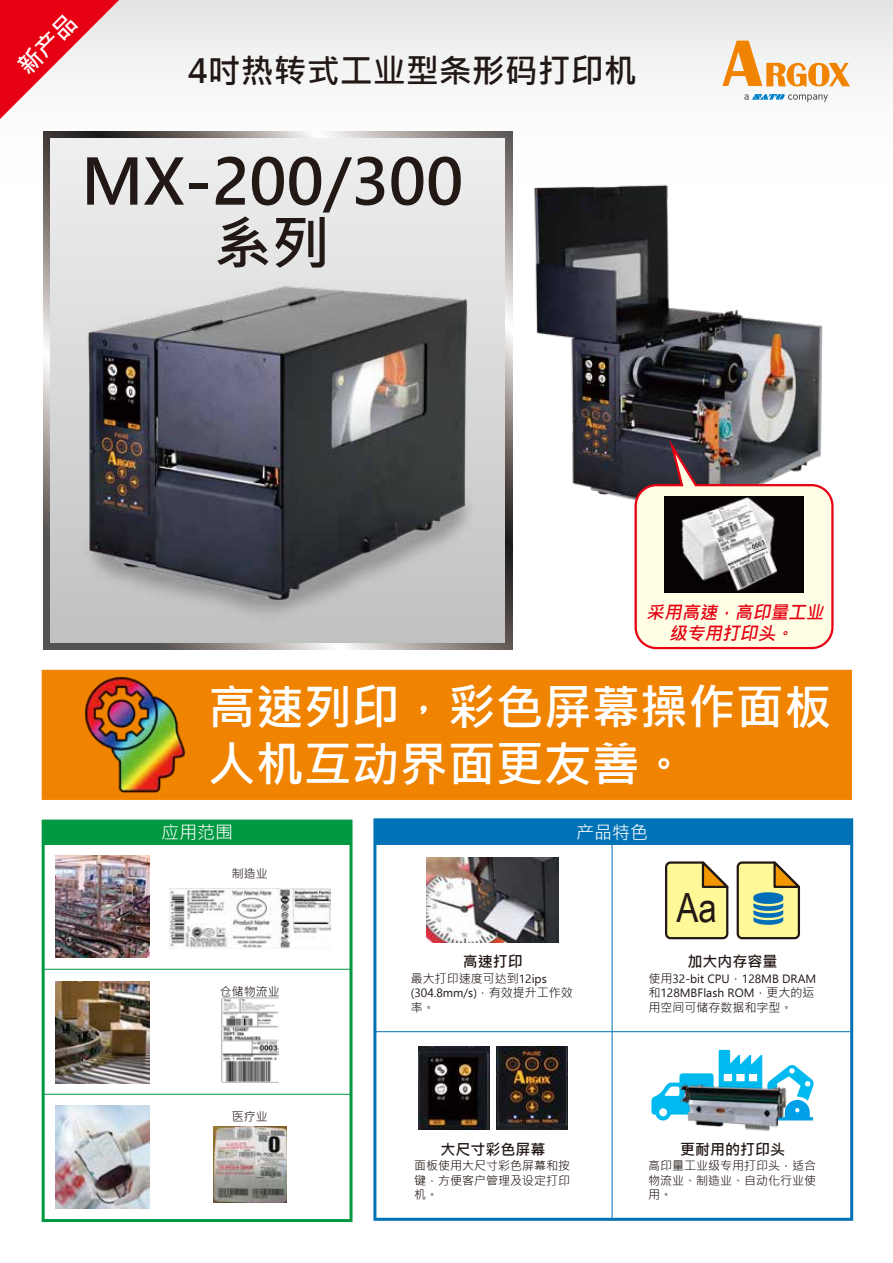
<style>
.page{position:relative;width:893px;height:1263px;background:#fff}
.page>*{position:absolute;margin:0;border:0;box-sizing:border-box;transform-origin:0 0}
.t1{font:62.55px "Microsoft Jheng Hei UI Bold";color:#221815}
.t2{font:700 58.05px "Microsoft Jheng Hei";color:#221815}
.t3{font:700 48px/57.6px "Microsoft Jheng Hei";color:#fff}
.t4{font:40.35px "Arial Narrow";color:#221815}
.t5{font:700 33px "Microsoft Jheng Hei";color:#221815}
.t6{font:italic 700 18px/21.6px "Microsoft Jheng Hei";color:#e60012;text-align:center}
.t7{font:18px "Microsoft Jheng Hei";color:#fff}
.t8{font:700 15px "Microsoft Jheng Hei";color:#221815}
.t9{font:12px/14.4px "Microsoft Jheng Hei";color:#221815;text-align:justify}
.t10{font:12px/14.4px "Ebrima";color:#221815}
.s1{font-family:"Ebrima"}
.s2{font-family:"Microsoft Jheng Hei"}
</style>
<div class="page">
<div style="left:0;top:0;width:893px;height:268px;background:linear-gradient(to bottom,#ebecec,#fff)"></div>
<div style="left:42px;top:670px;width:810px;height:130px;background:#f08300;border:3px solid #f08300"></div>
<div style="left:42px;top:819px;width:310px;height:403px;border:3px solid #009840"></div>
<div style="left:43px;top:821px;width:308px;height:23px;background:#009840"></div>
<div style="left:373px;top:818px;width:480px;height:403px;background:#fff;border:3px solid #0072b5"></div>
<div style="left:374px;top:821px;width:476px;height:23px;background:#0072b5"></div>
<hr style="left:43px;top:969px;width:308px;height:1px;background:#009840">
<hr style="left:43px;top:1094px;width:308px;height:1px;background:#009840">
<hr style="left:374px;top:1031px;width:476px;height:1px;background:#0072b5">
<hr style="left:612px;top:844px;width:1px;height:376px;background:#0072b5">
<svg style="left:722px;top:41px;width:128px;height:47px"></svg>
<svg style="left:744px;top:94px;width:84px;height:8px"></svg>
<svg style="left:43px;top:132px;width:469px;height:518px"></svg>
<div style="left:51px;top:139px;width:453px;height:504px;background:linear-gradient(to bottom,#eff0f0,#c0c1c1)"></div>
<img style="left:62px;top:265px;width:431px;height:379px">
<img style="left:511px;top:162px;width:339px;height:383px">
<svg style="left:633px;top:433px;width:202px;height:217px"></svg>
<img style="left:665px;top:496px;width:138px;height:97px">
<img style="left:170px;top:888px;width:160px;height:60px">
<img style="left:56px;top:856px;width:93px;height:102px">
<img style="left:56px;top:981px;width:93px;height:102px">
<img style="left:222px;top:998px;width:56px;height:84px">
<img style="left:56px;top:1106px;width:93px;height:102px">
<img style="left:213px;top:1126px;width:73px;height:76px">
<img style="left:427px;top:858px;width:132px;height:85px">
<svg style="left:665px;top:861px;width:135px;height:79px"></svg>
<img style="left:497px;top:1046px;width:70px;height:84px">
<img style="left:418px;top:1046px;width:71px;height:84px">
<img style="left:85px;top:676px;width:100px;height:117px">
<svg style="left:651px;top:1050px;width:163px;height:70px"></svg>
<img style="left:673px;top:1077px;width:119px;height:54px">
<svg style="left:0;top:0;width:132px;height:132px"></svg>
<h3 class="t5" style="left:188px;top:51px;width:450px">4吋热转式工业型条形码打印机</h3>
<h1 class="t1" style="left:81px;top:142px;width:384px">MX-200/300</h1>
<h2 class="t2" style="left:213px;top:207px;width:117px">系列</h2>
<h3 class="t6" style="left:646px;top:601px;width:183px">采用高速，高印量工业级专用打印头。</h3>
<h3 class="t3" style="left:208px;top:678px;width:626px">高速列印，彩色屏幕操作面板人机互动界面更友善。</h3>
<h3 class="t7" style="left:161px;top:821px;width:73px">应用范围</h3>
<p class="t9" style="left:232px;top:866px;width:37px">制造业</p>
<p class="t9" style="left:220px;top:984px;width:61px">仓储物流业</p>
<p class="t9" style="left:232px;top:1109px;width:37px">医疗业</p>
<h3 class="t7" style="left:576px;top:821px;width:73px">产品特色</h3>
<h3 class="t4" style="left:676px;top:878px;width:42px">Aa</h3>
<p class="t8" style="left:463px;top:952px;width:61px">高速打印</p>
<p class="t9" style="left:411px;top:971px;width:137px">最大打印速度可达到<span class="s1">12ips</span></p>
<p class="t10" style="left:411px;top:985px;width:164px">(304.8mm/s)<span class="s2">，有效提升工作效</span></p>
<p class="t9" style="left:411px;top:1000px;width:25px">率。</p>
<p class="t8" style="left:687px;top:952px;width:91px">加大内存容量</p>
<p class="t10" style="left:648px;top:971px;width:169px"><span class="s2">使用</span>32-bit CPU<span class="s2">，</span>128MB DRAM<span class="s2">和</span>128MBFlash ROM<span class="s2">，更大的运</span></p>
<p class="t9" style="left:648px;top:1000px;width:145px">用空间可储存数据和字型。</p>
<p class="t8" style="left:440px;top:1140px;width:106px">大尺寸彩色屏幕</p>
<p class="t8" style="left:680px;top:1140px;width:106px">更耐用的打印头</p>
<p class="t9" style="left:414px;top:1158px;width:157px">面板使用大尺寸彩色屏幕和按键，方便客户管理及设定打印机。</p>
<p class="t9" style="left:648px;top:1158px;width:169px">高印量工业级专用打印头，适合物流业、制造业、自动化行业使用。</p>
</div>
